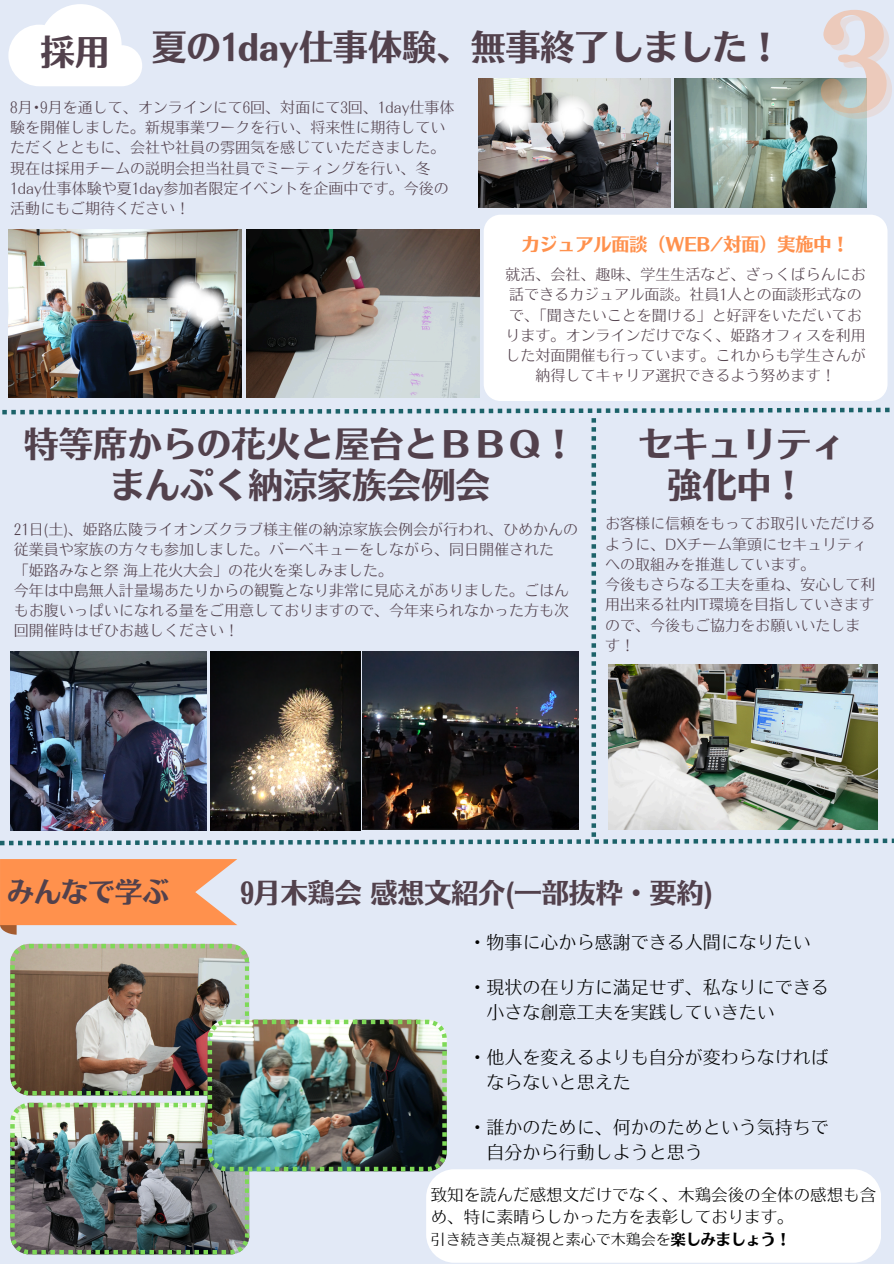
<style>
.page{position:relative;width:894px;height:1264px;background:#fff}
.page>*{position:absolute;margin:0;border:0;box-sizing:border-box;transform-origin:0 0}
.t1{font:122.55px "Canva UD Mincho Pr 6 N B";color:rgb(255 145 77/.4)}
.t2{font:34.5px/40.5px "Motoya Aporo Std W6";color:#52414c;text-align:center}
.t3{font:27px "Motoya Aporo Std W6";color:#52414c}
.t4{font:18px/24.8px "Motoya Aporo Std W2";color:#000}
.t5{font:18px "Motoya Aporo Std W6";color:#ff914d}
.t6{font:16.5px/22.5px "Motoya Aporo Std W2";color:#000}
.t7{font:15px/20.2px "Motoya Aporo Std W2";color:#52414c}
.t8{font:15px "Motoya Aporo Std W2";color:#000}
.s1{font-family:"Motoya Aporo Std W6"}
</style>
<div class="page">
<div style="left:0;top:0;width:893px;height:1263px;background:#e2e9f6"></div>
<svg style="left:8px;top:4px;width:134px;height:82px"></svg>
<div style="left:484px;top:215px;width:403px;height:186px;background:#fff"></div>
<img style="left:674px;top:79px;width:192px;height:128px">
<img style="left:246px;top:229px;width:233px;height:168px">
<img style="left:8px;top:229px;width:233px;height:168px">
<img style="left:478px;top:79px;width:192px;height:128px">
<img style="left:0;top:408px;width:893px;height:437px">
<img style="left:362px;top:651px;width:216px;height:178px">
<svg style="left:0;top:859px;width:237px;height:75px"></svg>
<img style="left:10px;top:943px;width:436px;height:311px">
<div style="left:426px;top:1169px;width:454px;height:93px;background:#fff;border-radius:28px"></div>
<svg style="left:165px;top:274px;width:65px;height:56px;background:#babebd"></svg>
<svg style="left:491px;top:92px;width:45px;height:45px;background:#c7c6c2"></svg>
<svg style="left:548px;top:95px;width:45px;height:45px"></svg>
<h6 class="t2" style="left:40px;top:32px;width:67px">採用</h6>
<p class="t2" style="left:152px;top:27px;width:631px">夏の1day仕事体験、無事終了しました！</p>
<p class="t7" style="left:10px;top:97px;width:445px">8月･9月を通して、オンラインにて6回、対面にて3回、1day仕事体験を開催しました。新規事業ワークを行い、将来性に期待していただくとともに、会社や社員の雰囲気を感じていただきました。</p>
<p class="t7" style="left:10px;top:158px;width:440px">現在は採用チームの説明会担当社員でミーティングを行い、冬<br>1day仕事体験や夏1day参加者限定イベントを企画中です。今後の活動にもご期待ください！</p>
<h1 class="t1" style="left:821px;top:5px;width:77px">3</h1>
<h1 class="t5" style="left:521px;top:235px;width:329px">カジュアル面談（WEB/対面）実施中！</h1>
<p class="t7" style="left:505px;top:264px;width:361px;text-align:center">就活、会社、趣味、学生生活など、ざっくばらんにお話できるカジュアル面談。社員1人との面談形式なので、「聞きたいことを聞ける」と好評をいただいております。オンラインだけでなく、姫路オフィスを利用した対面開催も行っています。これからも学生さんが納得してキャリア選択できるよう努めます！</p>
<p class="t2" style="left:24px;top:424px;width:553px">特等席からの花火と屋台とＢＢＱ！まんぷく納涼家族会例会</p>
<p class="t7" style="left:14px;top:519px;width:565px">21日 (土)、姫路広陵ライオンズクラブ様主催の納涼家族会例会が行われ、ひめかんの従業員や家族の方々も参加しました。バーベキューをしながら、同日開催された<br>「姫路みなと祭海上花火大会」の花火を楽しみました。</p>
<p class="t7" style="left:14px;top:580px;width:556px;text-align:justify">今年は中島無人計量場あたりからの観覧となり非常に見応えがありました。ごはんもお腹いっぱいになれる量をご用意しておりますので、今年来られなかった方も次回開催時はぜひお越しください！</p>
<p class="t2" style="left:638px;top:424px;width:208px">セキュリティ強化中！</p>
<p class="t7" style="left:605px;top:513px;width:271px">お客様に信頼をもってお取引いただけるように、DXチーム筆頭にセキュリティへの取組みを推進しています。<br>今後もさらなる工夫を重ね、安心して利用出来る社内IT環境を目指していきますので、今後もご協力をお願いいたします！</p>
<p class="t3" style="left:7px;top:877px;width:163px">みんなで学ぶ</p>
<h2 class="t3" style="left:240px;top:879px;width:474px">9月木鶏会感想文紹介(一部抜粋・要約)</h2>
<p class="t4" style="left:468px;top:930px;width:344px">・物事に心から感謝できる人間になりたい</p>
<h3 class="t4" style="left:486px;top:975px;width:344px;text-indent:-18px">・現状の在り方に満足せず、私なりにできる小さな創意工夫を実践していきたい</h3>
<h3 class="t4" style="left:486px;top:1044px;width:344px;text-indent:-18px">・他人を変えるよりも自分が変わらなければならないと思えた</h3>
<h5 class="t4" style="left:486px;top:1114px;width:344px;text-indent:-18px">・誰かのために、何かのためという気持ちで自分から行動しようと思う</h5>
<p class="t6" style="left:430px;top:1183px;width:447px">致知を読んだ感想文だけでなく、木鶏会後の全体の感想も含め、特に素晴らしかった方を表彰しております。</p>
<p class="t8" style="left:430px;top:1231px;width:361px">引き続き美点凝視と素心で木鶏会を<span class="s1">楽しみましょう！</span></p>
</div>
